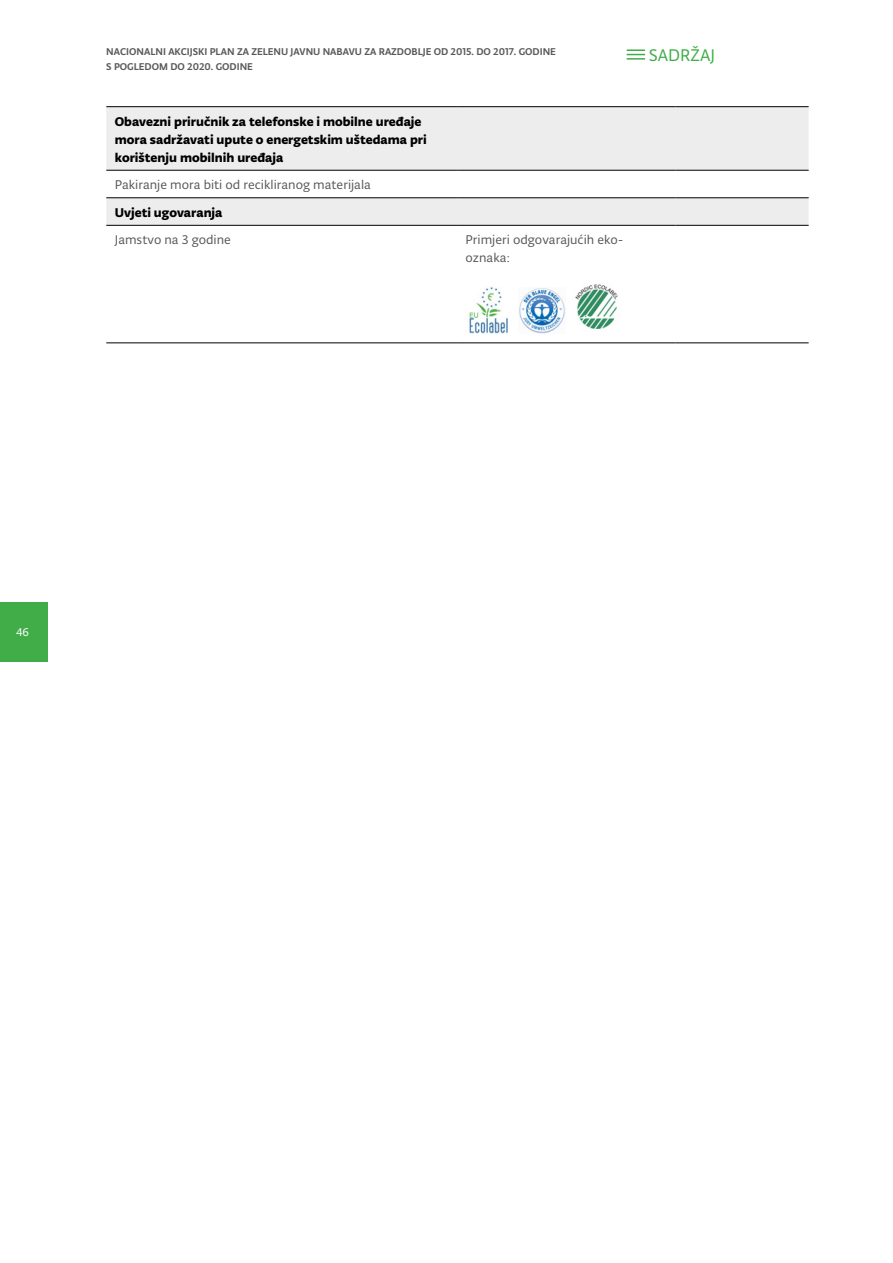
<style>
.page{position:relative;width:893px;height:1263px;background:#fff}
.page>*{position:absolute;margin:0;border:0;box-sizing:border-box;transform-origin:0 0}
.t1{font:18px "Typonine Sans Pro";color:#41ad49}
.t2{font:700 13.5px/18px "Typonine Sans Pro";color:#000}
.t3{font:13.5px/18px "Typonine Sans Pro";color:#58595b}
.t4{font:12px "Typonine Sans Pro";color:#fff}
.t5{font:500 10.5px/15px "Typonine Sans Pro";color:#58595b}
</style>
<div class="page">
<div style="left:0;top:602px;width:48px;height:59px;background:#41ad49"></div>
<svg style="left:627px;top:49px;width:18px;height:11px"></svg>
<div style="left:106px;top:107px;width:703px;height:118px;background:#ededee"></div>
<svg style="left:106px;top:171px;width:703px;height:26px"></svg>
<hr style="left:106px;top:106px;width:351px;height:1px;background:#000">
<hr style="left:457px;top:106px;width:218px;height:1px;background:#000">
<hr style="left:675px;top:106px;width:134px;height:1px;background:#000">
<hr style="left:106px;top:170px;width:351px;height:1px;background:#000">
<hr style="left:457px;top:170px;width:218px;height:1px;background:#000">
<hr style="left:675px;top:170px;width:134px;height:1px;background:#000">
<hr style="left:106px;top:197px;width:351px;height:1px;background:#000">
<hr style="left:457px;top:197px;width:218px;height:1px;background:#000">
<hr style="left:675px;top:197px;width:134px;height:1px;background:#000">
<hr style="left:106px;top:225px;width:351px;height:1px;background:#000">
<hr style="left:457px;top:225px;width:218px;height:1px;background:#000">
<hr style="left:675px;top:225px;width:134px;height:1px;background:#000">
<hr style="left:106px;top:342px;width:351px;height:1px;background:#000">
<hr style="left:457px;top:342px;width:218px;height:1px;background:#000">
<hr style="left:675px;top:342px;width:134px;height:1px;background:#000">
<img style="left:469px;top:287px;width:39px;height:47px">
<img style="left:519px;top:288px;width:46px;height:46px">
<img style="left:575px;top:284px;width:43px;height:45px">
<p class="t5" style="left:106px;top:44px;width:451px">NACIONALNI AKCIJSKI PLAN ZA ZELENU JAVNU NABAVU ZA RAZDOBLJE OD 2015. DO 2017. GODINE<br>S POGLEDOM DO 2020. GODINE</p>
<p class="t2" style="left:115px;top:112px;width:313px">Obavezni priručnik za telefonske i mobilne uređaje mora sadržavati upute o energetskim uštedama pri korištenju mobilnih uređaja</p>
<p class="t3" style="left:115px;top:176px;width:258px">Pakiranje mora biti od recikliranog materijala</p>
<p class="t2" style="left:115px;top:203px;width:109px">Uvjeti ugovaranja</p>
<p class="t3" style="left:115px;top:231px;width:118px">Jamstvo na 3 godine</p>
<p class="t3" style="left:466px;top:231px;width:160px">Primjeri odgovarajućih eko&shy;oznaka:</p>
<h1 class="t1" style="left:649px;top:44px;width:68px">SADRŽAJ</h1>
<p class="t4" style="left:16px;top:625px;width:15px">46</p>
</div>
